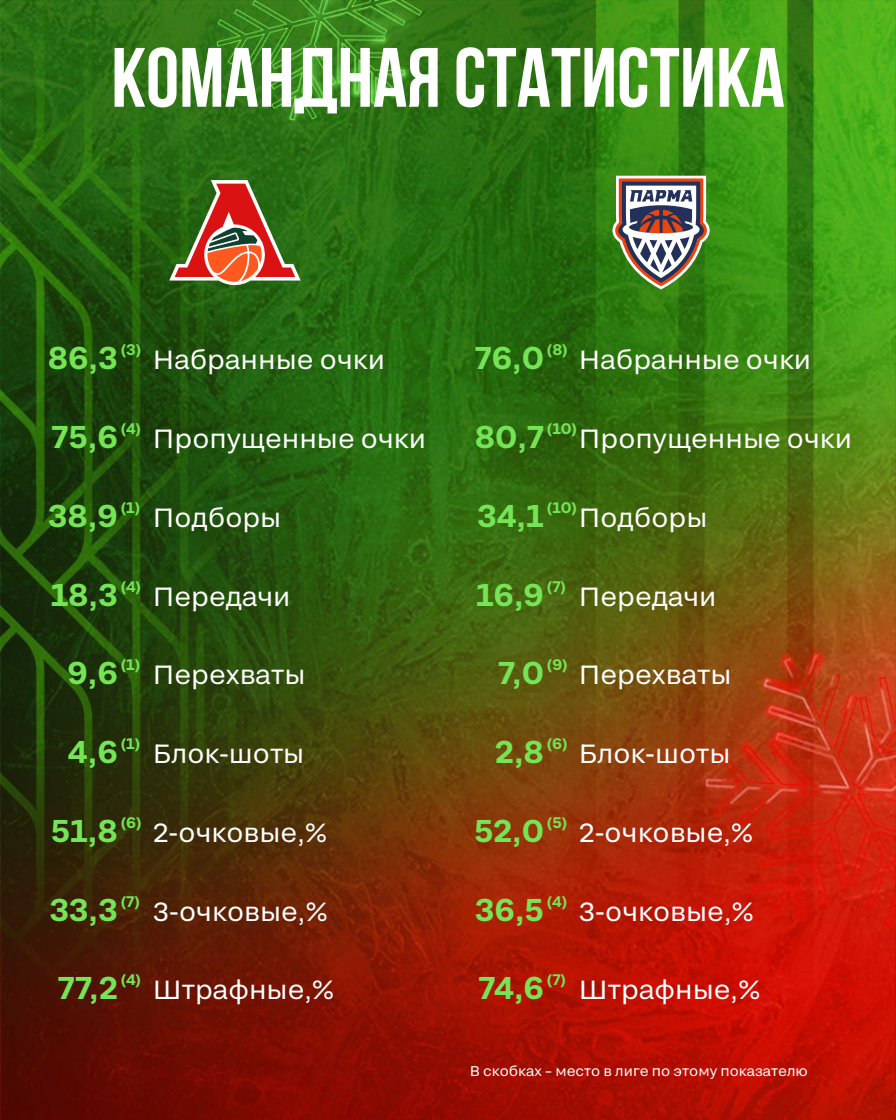
<style>
.page{position:relative;width:896px;height:1120px;background:#fff}
.page>*{position:absolute;margin:0;border:0;box-sizing:border-box;transform-origin:0 0}
.t1{font:84px "Bebas Neue Cyrillic";color:#fff}
.t2{font:600 31.5px "TRY Grtsk";letter-spacing:-.005em;color:#75e455}
.t3{font:26.25px "TRY Grtsk";color:#fff}
.t4{font:600 15.31px "TRY Grtsk";color:#75e455}
.t5{font:14px "TRY Grtsk";color:#fff}
</style>
<div class="page">
<img style="left:0;top:0;width:896px;height:1120px">
<svg style="left:169px;top:180px;width:132px;height:106px;background:#88693b"></svg>
<svg style="left:612px;top:176px;width:98px;height:113px"></svg>
<h1 class="t1" style="left:111px;top:31px;width:675px">командная статистика</h1>
<p class="t4" style="left:120px;top:340px;width:23px">(3)</p>
<p class="t2" style="left:48px;top:338px;width:72px">86,3</p>
<p class="t3" style="left:153px;top:344px;width:234px">Набранные очки</p>
<p class="t4" style="left:547px;top:340px;width:23px">(8)</p>
<p class="t2" style="left:475px;top:338px;width:71px">76,0</p>
<p class="t3" style="left:579px;top:344px;width:234px">Набранные очки</p>
<p class="t4" style="left:120px;top:419px;width:22px">(4)</p>
<p class="t2" style="left:52px;top:417px;width:68px">75,6</p>
<p class="t3" style="left:153px;top:422px;width:275px">Пропущенные очки</p>
<p class="t4" style="left:547px;top:419px;width:32px">(10)</p>
<p class="t2" style="left:475px;top:417px;width:71px">80,7</p>
<p class="t3" style="left:579px;top:422px;width:275px">Пропущенные очки</p>
<p class="t4" style="left:120px;top:498px;width:22px">(1)</p>
<p class="t2" style="left:48px;top:496px;width:72px">38,9</p>
<p class="t3" style="left:153px;top:501px;width:130px">Подборы</p>
<p class="t4" style="left:547px;top:498px;width:32px">(10)</p>
<p class="t2" style="left:477px;top:496px;width:68px">34,1</p>
<p class="t3" style="left:579px;top:501px;width:130px">Подборы</p>
<p class="t4" style="left:120px;top:577px;width:22px">(4)</p>
<p class="t2" style="left:51px;top:575px;width:69px">18,3</p>
<p class="t3" style="left:153px;top:580px;width:139px">Передачи</p>
<p class="t4" style="left:547px;top:577px;width:21px">(7)</p>
<p class="t2" style="left:476px;top:575px;width:69px">16,9</p>
<p class="t3" style="left:579px;top:580px;width:139px">Передачи</p>
<p class="t4" style="left:120px;top:655px;width:22px">(1)</p>
<p class="t2" style="left:67px;top:653px;width:52px">9,6</p>
<p class="t3" style="left:153px;top:659px;width:154px">Перехваты</p>
<p class="t4" style="left:547px;top:655px;width:23px">(9)</p>
<p class="t2" style="left:498px;top:653px;width:47px">7,0</p>
<p class="t3" style="left:579px;top:659px;width:154px">Перехваты</p>
<p class="t4" style="left:120px;top:734px;width:22px">(1)</p>
<p class="t2" style="left:68px;top:732px;width:51px">4,6</p>
<p class="t3" style="left:153px;top:737px;width:153px">Блок-шоты</p>
<p class="t4" style="left:547px;top:734px;width:23px">(6)</p>
<p class="t2" style="left:495px;top:732px;width:51px">2,8</p>
<p class="t3" style="left:579px;top:737px;width:153px">Блок-шоты</p>
<p class="t4" style="left:120px;top:813px;width:23px">(6)</p>
<p class="t2" style="left:51px;top:811px;width:69px">51,8</p>
<p class="t3" style="left:153px;top:816px;width:176px">2-очковые,%</p>
<p class="t4" style="left:547px;top:813px;width:23px">(5)</p>
<p class="t2" style="left:474px;top:811px;width:71px">52,0</p>
<p class="t3" style="left:579px;top:816px;width:176px">2-очковые,%</p>
<p class="t4" style="left:120px;top:892px;width:21px">(7)</p>
<p class="t2" style="left:49px;top:890px;width:70px">33,3</p>
<p class="t3" style="left:153px;top:895px;width:177px">3-очковые,%</p>
<p class="t4" style="left:547px;top:892px;width:22px">(4)</p>
<p class="t2" style="left:475px;top:890px;width:71px">36,5</p>
<p class="t3" style="left:579px;top:895px;width:177px">3-очковые,%</p>
<p class="t4" style="left:120px;top:970px;width:22px">(4)</p>
<p class="t2" style="left:58px;top:968px;width:61px">77,2</p>
<p class="t3" style="left:153px;top:974px;width:183px">Штрафные,%</p>
<p class="t4" style="left:547px;top:970px;width:21px">(7)</p>
<p class="t2" style="left:479px;top:968px;width:67px">74,6</p>
<p class="t3" style="left:579px;top:974px;width:183px">Штрафные,%</p>
<p class="t5" style="left:470px;top:1063px;width:340px">В скобках – место в лиге по этому показателю</p>
</div>
